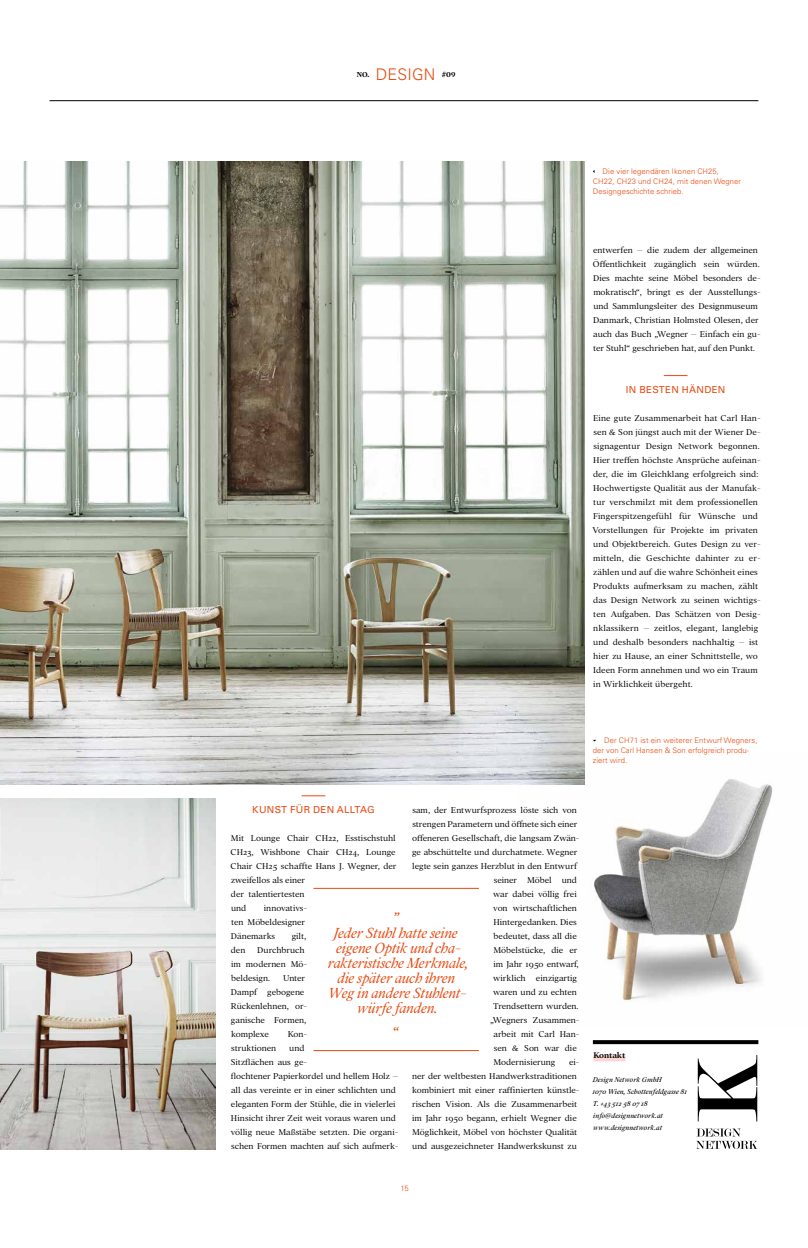
<style>
.page{position:relative;width:808px;height:1248px;background:#fff}
.page>*{position:absolute;margin:0;border:0;box-sizing:border-box;transform-origin:0 0}
.t1{font:italic 300 16px/15px "Addington CF";letter-spacing:-.01em;color:#e84910;text-align:center}
.t2{font:300 16px "Univers LT Std";letter-spacing:.01em;color:#e84910}
.t3{font:9.7px "Univers LT Std";letter-spacing:.03em;color:#e84910}
.t4{font:300 9.2px/14px "Addington CF";color:#000}
.t5{font:600 9px "Addington CF";letter-spacing:-.015em;color:#000}
.t6{font:300 7.7px/10px "Univers LT Std";letter-spacing:.01em;color:#e84910}
.t7{font:italic 7.7px/12px "Addington CF";letter-spacing:.01em;color:#000}
.t8{font:700 7.7px "Addington CF";color:#000}
</style>
<div class="page">
<img style="left:519px;top:752px;width:253px;height:249px">
<img style="left:0;top:798px;width:215px;height:350px">
<img style="left:0;top:162px;width:584px;height:622px">
<hr style="left:313px;top:888px;width:166px;height:1px;background:#e84910">
<hr style="left:313px;top:1050px;width:166px;height:1px;background:#e84910">
<svg style="left:593px;top:1040px;width:165px;height:4px"></svg>
<div style="left:593px;top:1055px;width:32px;height:6px;background:#fad6d4"></div>
<svg style="left:698px;top:1055px;width:59px;height:66px"></svg>
<svg style="left:696px;top:1128px;width:61px;height:20px"></svg>
<svg style="left:664px;top:375px;width:23px;height:1px"></svg>
<svg style="left:302px;top:795px;width:23px;height:1px"></svg>
<hr style="left:49px;top:100px;width:709px;height:1px;background:#000">
<p class="t8" style="left:357px;top:70px;width:14px">NO.</p>
<h1 class="t2" style="left:376px;top:65px;width:61px">DESIGN</h1>
<p class="t8" style="left:442px;top:70px;width:15px">#09</p>
<p class="t6" style="left:593px;top:166px;width:150px;text-indent:10px">Die vier legendären Ikonen CH25,<br>CH22, CH23 und CH24, mit denen Wegner<br>Designgeschichte schrieb.</p>
<p class="t4" style="left:593px;top:243px;width:169px">entwerfen – die zudem der allgemeinen Öffentlichkeit zugänglich sein würden.<br>Dies machte seine Möbel besonders de&shy;mokratisch“, bringt es der Ausstellungs&shy;und Sammlungsleiter des Designmuseum Danmark, Christian Holmsted Olesen, der auch das Buch „Wegner – Einfach ein gu&shy;ter Stuhl“ geschrieben hat, auf den Punkt.</p>
<p class="t3" style="left:626px;top:383px;width:101px">IN BESTEN HÄNDEN</p>
<p class="t4" style="left:592px;top:411px;width:170px">Eine gute Zusammenarbeit hat Carl Han&shy;sen &amp; Son jüngst auch mit der Wiener De&shy;signagentur Design Network begonnen.<br>Hier treffen höchste Ansprüche aufeinan&shy;der, die im Gleichklang erfolgreich sind:<br>Hochwertigste Qualität aus der Manufak&shy;tur verschmilzt mit dem professionellen Fingerspitzengefühl für Wünsche und Vorstellungen für Projekte im privaten und Objektbereich. Gutes Design zu ver&shy;mitteln, die Geschichte dahinter zu er&shy;zählen und auf die wahre Schönheit eines Produkts aufmerksam zu machen, zählt das Design Network zu seinen wichtigs&shy;ten Aufgaben. Das Schätzen von Desig&shy;nklassikern – zeitlos, elegant, langlebig und deshalb besonders nachhaltig – ist hier zu Hause, an einer Schnittstelle, wo Ideen Form annehmen und wo ein Traum in Wirklichkeit übergeht.</p>
<p class="t6" style="left:593px;top:734px;width:166px;text-indent:11px">Der CH71 ist ein weiterer Entwurf Wegners, der von Carl Hansen &amp; Son erfolgreich produ&shy;ziert wird.</p>
<p class="t3" style="left:252px;top:803px;width:124px">KUNST FÜR DEN ALLTAG</p>
<p class="t4" style="left:231px;top:831px;width:167px">Mit Lounge Chair CH22, Esstischstuhl<br>CH23, Wishbone Chair CH24, Lounge<br>Chair CH25 schaffte Hans J. Wegner, der zweifellos als einer<br>der talentiertesten<br>und</p>
<p class="t4" style="left:412px;top:803px;width:166px">sam, der Entwurfsprozess löste sich von</p>
<p class="t4" style="left:412px;top:817px;width:167px">strengen Parametern und öffnete sich einer</p>
<p class="t4" style="left:412px;top:831px;width:169px">offeneren Gesellschaft, die langsam Zwän-</p>
<p class="t4" style="left:412px;top:845px;width:167px">ge abschüttelte und durchatmete. Wegner</p>
<p class="t4" style="left:412px;top:859px;width:166px">legte sein ganzes Herzblut in den Entwurf</p>
<p class="t4" style="left:494px;top:873px;width:85px">seiner Möbel und</p>
<p class="t4" style="left:493px;top:887px;width:85px">war dabei völlig frei</p>
<p class="t4" style="left:493px;top:901px;width:85px">von wirtschaftlichen</p>
<p class="t4" style="left:493px;top:915px;width:85px">Hintergedanken. Dies</p>
<p class="t4" style="left:494px;top:929px;width:85px">bedeutet, dass all die</p>
<p class="t4" style="left:493px;top:943px;width:86px">Möbelstücke, die er</p>
<p class="t4" style="left:493px;top:957px;width:87px">im Jahr 1950 entwarf,</p>
<p class="t4" style="left:493px;top:971px;width:85px">wirklich einzigartig</p>
<p class="t4" style="left:493px;top:985px;width:85px">waren und zu echten</p>
<p class="t4" style="left:493px;top:999px;width:87px">Trendsettern wurden.</p>
<p class="t4" style="left:490px;top:1013px;width:91px">„Wegners Zusammen-</p>
<p class="t4" style="left:493px;top:1027px;width:88px">arbeit mit Carl Han-</p>
<p class="t4" style="left:494px;top:1041px;width:85px">sen &amp; Son war die</p>
<p class="t4" style="left:493px;top:1055px;width:64px">Modernisierung</p>
<p class="t4" style="left:231px;top:901px;width:78px;text-indent:33px">innovativs&shy;ten Möbeldesigner<br>Dänemarks</p>
<h1 class="t1" style="left:334px;top:897px;width:125px;line-height:24px">„<br>Jeder Stuhl hatte seine</h1>
<h1 class="t1" style="left:328px;top:940px;width:142px">eigene Optik und cha&shy;rakteristische Merkmale, die später auch ihren<br>Weg in andere Stuhlent&shy;würfe fanden.</h1>
<h1 class="t1" style="left:392px;top:1024px;width:7px">“</h1>
<p class="t4" style="left:292px;top:929px;width:16px">gilt,</p>
<p class="t4" style="left:231px;top:943px;width:78px;text-indent:26px">Durchbruch im modernen Mö&shy;beldesign.</p>
<p class="t4" style="left:231px;top:943px;width:16px">den</p>
<p class="t4" style="left:231px;top:971px;width:78px;text-indent:52px">Unter<br>Dampf gebogene<br>Rückenlehnen, or&shy;ganische Formen, komplexe</p>
<p class="t4" style="left:288px;top:1027px;width:21px">Kon-</p>
<p class="t4" style="left:231px;top:1041px;width:169px;text-indent:58px">und<br>Sitzflächen aus ge-<br>flochtener Papierkordel und hellem Holz – all das vereinte er in einer schlichten und eleganten Form der Stühle, die in vielerlei Hinsicht ihrer Zeit weit voraus waren und völlig neue Maßstäbe setzten. Die organi&shy;schen Formen machten auf sich aufmerk-</p>
<p class="t4" style="left:231px;top:1041px;width:46px">struktionen</p>
<p class="t4" style="left:412px;top:1055px;width:169px;text-indent:157px">ei&shy;ner der weltbesten Handwerkstraditionen kombiniert mit einer raffinierten künstle&shy;rischen Vision. Als die Zusammenarbeit im Jahr 1950 begann, erhielt Wegner die Möglichkeit, Möbel von höchster Qualität und ausgezeichneter Handwerkskunst zu</p>
<p class="t5" style="left:593px;top:1050px;width:34px">Kontakt</p>
<p class="t7" style="left:592px;top:1073px;width:96px">Design Network GmbH<br>1070 Wien, Schottenfeldgasse 81<br>T. +43 512 58 07 18 info@designnetwork.at www.designnetwork.at</p>
<p class="t6" style="left:400px;top:1182px;width:10px">15</p>
</div>
